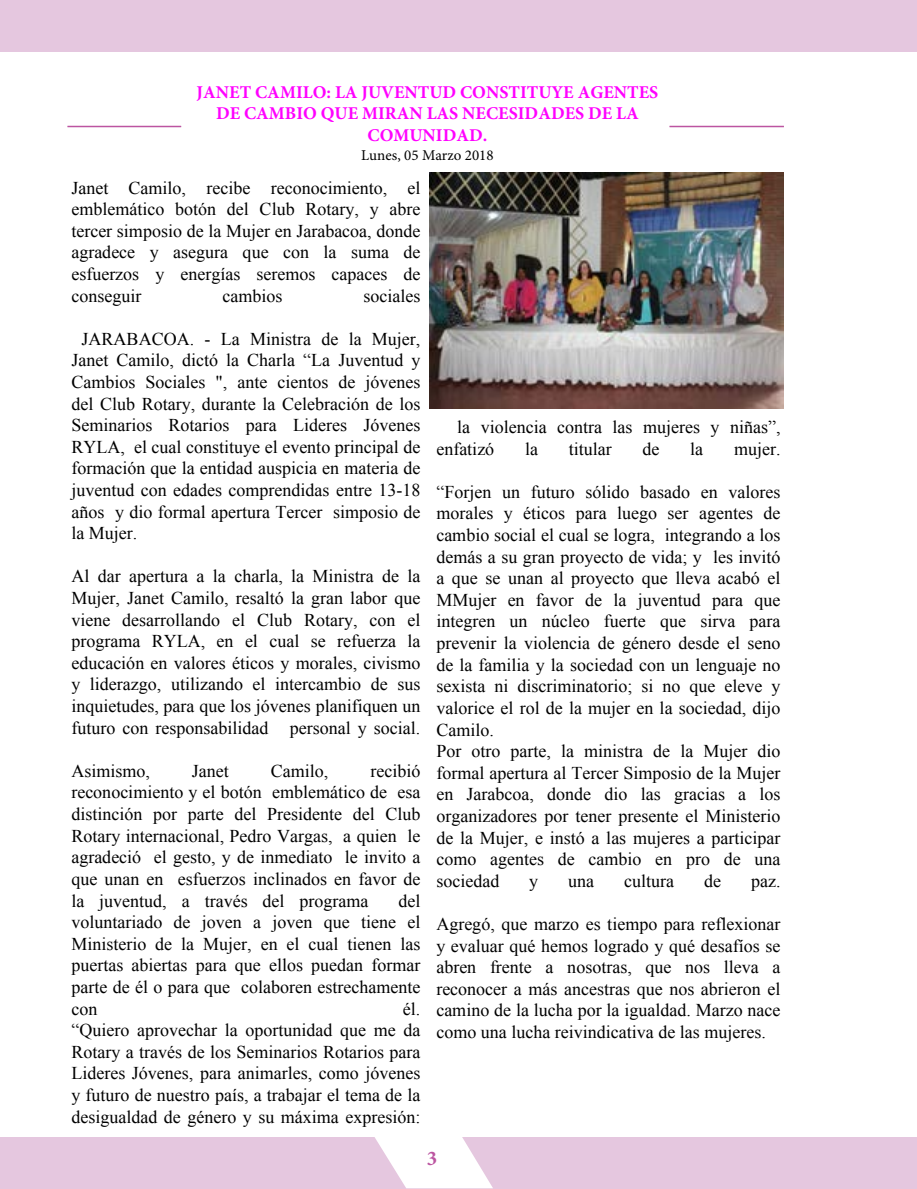
<style>
.page{position:relative;width:917px;height:1189px;background:#fff}
.page>*{position:absolute;margin:0;border:0;box-sizing:border-box;transform-origin:0 0}
.t1{font:700 20.85px "Minion Pro";color:#bc55a1}
.t2{font:18px/21.6px "Times New Roman";color:#000;text-align:justify}
.t3{font:700 18px/21.6px "Minion Pro";color:#f0f;text-align:center}
.t4{font:15px "Minion Pro";color:#000}
</style>
<div class="page">
<hr style="left:67px;top:126px;width:114px;height:1px;background:#bc55a1">
<hr style="left:669px;top:126px;width:115px;height:1px;background:#bc55a1">
<div style="left:0;top:0;width:917px;height:51px;background:#e5c7df"></div>
<div style="left:0;top:1138px;width:917px;height:51px;background:#e5c7df"></div>
<svg style="left:373px;top:1137px;width:120px;height:51px"></svg>
<img style="left:429px;top:172px;width:354px;height:236px">
<p class="t3" style="left:197px;top:81px;width:463px">JANET CAMILO: LA JUVENTUD CONSTITUYE AGENTES<br>DE CAMBIO QUE MIRAN LAS NECESIDADES DE LA<br>COMUNIDAD.</p>
<p class="t4" style="left:361px;top:145px;width:134px">Lunes, 05 Marzo 2018</p>
<p class="t2" style="left:71px;top:176px;width:351px">Janet Camilo, recibe reconocimiento, el emblemático botón del Club Rotary, y abre tercer simposio de la Mujer en Jarabacoa, donde agradece y asegura que con la suma de esfuerzos y energías seremos capaces de conseguir</p>
<p class="t2" style="left:222px;top:284px;width:61px">cambios</p>
<p class="t2" style="left:363px;top:284px;width:58px">sociales</p>
<p class="t2" style="left:71px;top:327px;width:351px;text-indent:10px">JARABACOA. - La Ministra de la Mujer, Janet Camilo, dictó la Charla “La Juventud y Cambios Sociales ", ante cientos de jóvenes del Club Rotary, durante la Celebración de los Seminarios Rotarios para Lideres Jóvenes RYLA, el cual constituye el evento principal de formación que la entidad auspicia en materia de juventud con edades comprendidas entre 13-18 años y dio formal apertura Tercer simposio de la Mujer.</p>
<p class="t2" style="left:71px;top:565px;width:351px">Al dar apertura a la charla, la Ministra de la Mujer, Janet Camilo, resaltó la gran labor que viene desarrollando el Club Rotary, con el programa RYLA, en el cual se refuerza la educación en valores éticos y morales, civismo y liderazgo, utilizando el intercambio de sus inquietudes, para que los jóvenes planifiquen un futuro con responsabilidad personal y social.</p>
<p class="t2" style="left:71px;top:759px;width:80px">Asimismo,</p>
<p class="t2" style="left:192px;top:759px;width:38px">Janet</p>
<p class="t2" style="left:271px;top:759px;width:59px">Camilo,</p>
<p class="t2" style="left:436px;top:416px;width:346px;text-indent:21px">la violencia contra las mujeres y niñas”, enfatizó</p>
<p class="t2" style="left:525px;top:437px;width:14px">la</p>
<p class="t2" style="left:569px;top:437px;width:45px">titular</p>
<p class="t2" style="left:642px;top:437px;width:18px">de</p>
<p class="t2" style="left:690px;top:437px;width:14px">la</p>
<p class="t2" style="left:734px;top:437px;width:48px">mujer.</p>
<p class="t2" style="left:436px;top:480px;width:346px;text-align:left">“Forjen un futuro sólido basado en valores morales y éticos para luego ser agentes de cambio social el cual se logra, integrando a los demás a su gran proyecto de vida; y les invitó a que se unan al proyecto que lleva acabó el MMujer en favor de la juventud para que integren un núcleo fuerte que sirva para prevenir la violencia de género desde el seno de la familia y la sociedad con un lenguaje no sexista ni discriminatorio; si no que eleve y valorice el rol de la mujer en la sociedad, dijo Camilo.<br>Por otro parte, la ministra de la Mujer dio formal apertura al Tercer Simposio de la Mujer en Jarabcoa, donde dio las gracias a los organizadores por tener presente el Ministerio de la Mujer, e instó a las mujeres a participar como agentes de cambio en pro de una sociedad</p>
<p class="t2" style="left:71px;top:759px;width:351px;text-indent:299px">recibió reconocimiento y el botón emblemático de esa distinción por parte del Presidente del Club Rotary internacional, Pedro Vargas, a quien le agradeció el gesto, y de inmediato le invito a que unan en esfuerzos inclinados en favor de la juventud, a través del programa</p>
<p class="t2" style="left:529px;top:869px;width:10px">y</p>
<p class="t2" style="left:568px;top:869px;width:27px">una</p>
<p class="t2" style="left:624px;top:869px;width:51px">cultura</p>
<p class="t2" style="left:704px;top:869px;width:18px">de</p>
<p class="t2" style="left:751px;top:869px;width:31px">paz.</p>
<p class="t2" style="left:436px;top:912px;width:346px">Agregó, que marzo es tiempo para reflexionar y evaluar qué hemos logrado y qué desafíos se abren frente a nosotras, que nos lleva a reconocer a más ancestras que nos abrieron el camino de la lucha por la igualdad. Marzo nace como una lucha reivindicativa de las mujeres.</p>
<p class="t2" style="left:71px;top:889px;width:351px;text-indent:327px">del voluntariado de joven a joven que tiene el Ministerio de la Mujer, en el cual tienen las puertas abiertas para que ellos puedan formar parte de él o para que colaboren estrechamente con</p>
<p class="t2" style="left:71px;top:997px;width:351px;text-indent:332px">él. “Quiero aprovechar la oportunidad que me da Rotary a través de los Seminarios Rotarios para Lideres Jóvenes, para animarles, como jóvenes y futuro de nuestro país, a trabajar el tema de la desigualdad de género y su máxima expresión:</p>
<p class="t1" style="left:427px;top:1143px;width:12px">3</p>
</div>
